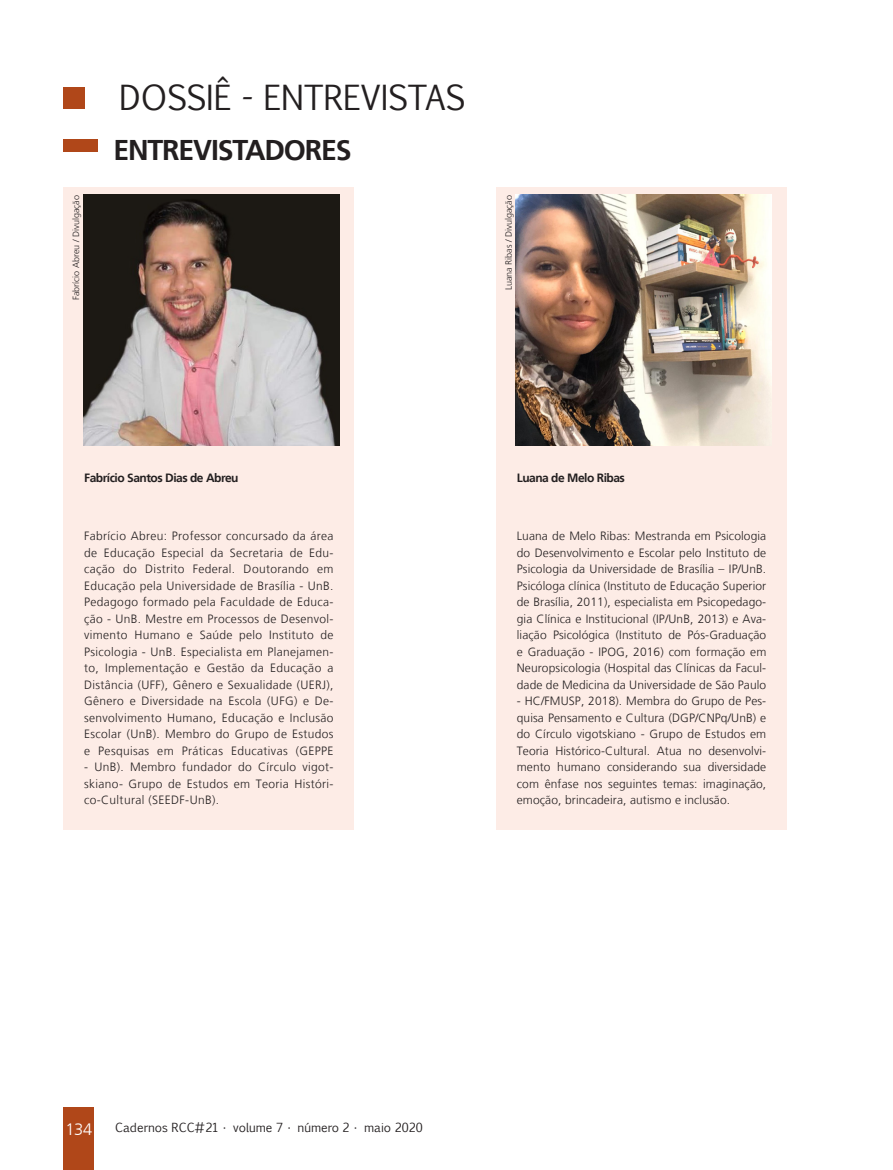
<style>
.page{position:relative;width:893px;height:1170px;background:#fff}
.page>*{position:absolute;margin:0;border:0;box-sizing:border-box;transform-origin:0 0}
.t1{font:33px "Euphemia CAS";color:#231f20}
.Título_40{font:700 28.5px "Frutiger LT";letter-spacing:-.04em;color:#231f20}
.t2{font:300 16.5px "Frutiger LT";color:#fff}
.Legendas{font:300 12px/16.5px "Frutiger LT";letter-spacing:.02em;color:#231f20;text-align:justify}
.Legendas-2{font:700 12px "Frutiger LT";letter-spacing:-.04em;color:#231f20}
.t3{font:12px "Euphemia CAS";color:#231f20}
.Gráficos{font:300 9px "Frutiger LT";color:#231f20}
</style>
<div class="page">
<div style="left:64px;top:1107px;width:30px;height:62px;background:#b04719"></div>
<div style="left:64px;top:87px;width:21px;height:21px;background:#b04719"></div>
<div style="left:64px;top:139px;width:34px;height:12px;background:#b04719"></div>
<div style="left:496px;top:187px;width:291px;height:642px;background:#fdece6"></div>
<img style="left:516px;top:195px;width:256px;height:250px">
<div style="left:64px;top:187px;width:290px;height:642px;background:#fdece6"></div>
<img style="left:83px;top:195px;width:256px;height:250px">
<p class="Gráficos" style="left:71px;top:300px;width:107px;rotate:-90deg">Fabrício Abreu / Divulgação</p>
<p class="t1" style="left:119px;top:74px;width:348px">DOSSIÊ - ENTREVISTAS</p>
<p class="Título_40" style="left:113px;top:133px;width:240px">ENTREVISTADORES</p>
<p class="Gráficos" style="left:503px;top:290px;width:97px;rotate:-90deg">Luana Ribas / Divulgação</p>
<p class="Legendas-2" style="left:84px;top:470px;width:156px">Fabrício Santos Dias de Abreu</p>
<p class="Legendas" style="left:84px;top:528px;width:251px">Fabrício Abreu: Professor concursado da área de Educação Especial da Secretaria de Edu&shy;cação do Distrito Federal. Doutorando em Educação pela Universidade de Brasília - UnB.<br>Pedagogo formado pela Faculdade de Educa&shy;ção - UnB. Mestre em Processos de Desenvol&shy;vimento Humano e Saúde pelo Instituto de Psicologia - UnB. Especialista em Planejamen&shy;to, Implementação e Gestão da Educação a Distância (UFF), Gênero e Sexualidade (UERJ), Gênero e Diversidade na Escola (UFG) e De&shy;senvolvimento Humano, Educação e Inclusão Escolar (UnB). Membro do Grupo de Estudos e Pesquisas em Práticas Educativas (GEPPE</p>
<p class="Legendas" style="left:84px;top:759px;width:251px">- UnB). Membro fundador do Círculo vigot&shy;skiano- Grupo de Estudos em Teoria Históri&shy;co-Cultural (SEEDF-UnB).</p>
<p class="Legendas-2" style="left:517px;top:470px;width:110px">Luana de Melo Ribas</p>
<p class="Legendas" style="left:517px;top:528px;width:251px">Luana de Melo Ribas: Mestranda em Psicologia do Desenvolvimento e Escolar pelo Instituto de Psicologia da Universidade de Brasília – IP/UnB.<br>Psicóloga clínica (Instituto de Educação Superior de Brasília, 2011), especialista em Psicopedago&shy;gia Clínica e Institucional (IP/UnB, 2013) e Ava&shy;liação Psicológica (Instituto de Pós-Graduação e Graduação - IPOG, 2016) com formação em Neuropsicologia (Hospital das Clínicas da Facul&shy;dade de Medicina da Universidade de São Paulo</p>
<p class="Legendas" style="left:517px;top:693px;width:251px">- HC/FMUSP, 2018). Membra do Grupo de Pes&shy;quisa Pensamento e Cultura (DGP/CNPq/UnB) e do Círculo vigotskiano - Grupo de Estudos em Teoria Histórico-Cultural. Atua no desenvolvi&shy;mento humano considerando sua diversidade com ênfase nos seguintes temas: imaginação, emoção, brincadeira, autismo e inclusão.</p>
<h3 class="t2" style="left:65px;top:1120px;width:28px">134</h3>
<p class="t3" style="left:115px;top:1119px;width:309px">Cadernos RCC#21 • volume 7 • número 2 • maio 2020</p>
</div>
